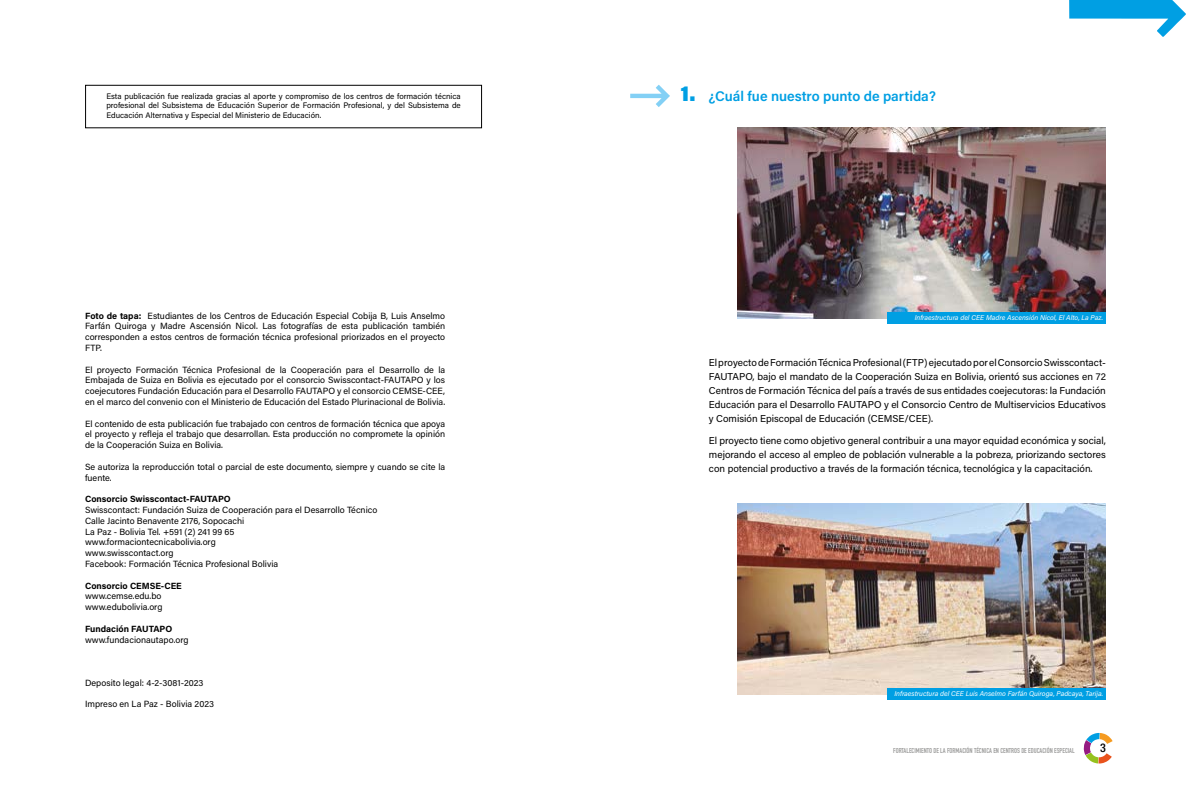
<style>
.page{position:relative;width:1191px;height:794px;background:#fff}
.page>*{position:absolute;margin:0;border:0;box-sizing:border-box;transform-origin:0 0}
.t1{font:14px "Acumin Variable Concept";letter-spacing:.04em;color:#009fe3}
.t2{font:500 condensed 12px "Helvetica Neue";color:#000}
.t3{font:10px/14px "Acumin Variable Concept";letter-spacing:.02em;color:#000;text-align:justify}
.t4{font:9px/10.8px "Acumin Variable Concept";letter-spacing:.02em;color:#000}
.t5{font:8px/9.6px "Acumin Variable Concept";letter-spacing:.02em;color:#000;text-align:justify}
.t6{font:7px "Acumin Variable Concept";letter-spacing:.01em;color:#fff}
.t7{font:700 7px "DIN Condensed";color:#9d9d9c}
.s1{font-size:22px}
</style>
<div class="page">
<svg style="left:1083px;top:733px;width:29px;height:30px"></svg>
<svg style="left:1069px;top:0;width:117px;height:37px"></svg>
<svg style="left:630px;top:85px;width:40px;height:22px"></svg>
<img style="left:737px;top:128px;width:369px;height:190px">
<img style="left:737px;top:503px;width:369px;height:191px">
<div style="left:887px;top:312px;width:218px;height:12px;background:#009fe3"></div>
<div style="left:887px;top:688px;width:218px;height:12px;background:#009fe3"></div>
<div style="left:85px;top:85px;width:397px;height:43px;border:1px solid #000"></div>
<p class="t5" style="left:106px;top:91px;width:356px">Esta publicación fue realizada gracias al aporte y compromiso de los centros de formación técnica profesional del Subsistema de Educación Superior de Formación Profesional, y del Subsistema de Educación Alternativa y Especial del Ministerio de Educación.</p>
<p class="t4" style="left:85px;top:310px;width:361px;text-align:justify">Foto de tapa: Estudiantes de los Centros de Educación Especial Cobija B, Luis Anselmo Farfán Quiroga y Madre Ascensión Nicol. Las fotografías de esta publicación también corresponden a estos centros de formación técnica profesional priorizados en el proyecto FTP.</p>
<p class="t4" style="left:85px;top:364px;width:361px;text-align:justify">El proyecto Formación Técnica Profesional de la Cooperación para el Desarrollo de la Embajada de Suiza en Bolivia es ejecutado por el consorcio Swisscontact-FAUTAPO y los coejecutores Fundación Educación para el Desarrollo FAUTAPO y el consorcio CEMSE-CEE, en el marco del convenio con el Ministerio de Educación del Estado Plurinacional de Bolivia.</p>
<p class="t4" style="left:85px;top:418px;width:361px;text-align:justify">El contenido de esta publicación fue trabajado con centros de formación técnica que apoya el proyecto y refleja el trabajo que desarrollan. Esta producción no compromete la opinión de la Cooperación Suiza en Bolivia.</p>
<p class="t4" style="left:85px;top:461px;width:361px">Se autoriza la reproducción total o parcial de este documento, siempre y cuando se cite la fuente.</p>
<p class="t4" style="left:85px;top:493px;width:294px">Consorcio Swisscontact-FAUTAPO<br>Swisscontact: Fundación Suiza de Cooperación para el Desarrollo Técnico Calle Jacinto Benavente 2176, Sopocachi<br>La Paz - Bolivia Tel. +591 (2) 241 99 65<br>www.formaciontecnicabolivia.org<br>www.swisscontact.org<br>Facebook: Formación Técnica Profesional Bolivia</p>
<p class="t4" style="left:85px;top:580px;width:98px">Consorcio CEMSE-CEE www.cemse.edu.bo www.edubolivia.org</p>
<p class="t4" style="left:85px;top:623px;width:105px">Fundación FAUTAPO www.fundacionautapo.org</p>
<p class="t4" style="left:85px;top:677px;width:120px">Deposito legal: 4-2-3081-2023</p>
<p class="t4" style="left:85px;top:698px;width:130px">Impreso en La Paz - Bolivia 2023</p>
<h1 class="t1" style="left:680px;top:87px;width:256px"><span class="s1">1.</span> ¿Cuál fue nuestro punto de partida?</h1>
<p class="t6" style="left:914px;top:313px;width:190px">Infraestructura del CEE Madre Ascensión Nicol, El Alto, La Paz.</p>
<p class="t3" style="left:709px;top:355px;width:398px">El proyecto de Formación Técnica Profesional (FTP) ejecutado por el Consorcio Swisscontact-FAUTAPO, bajo el mandato de la Cooperación Suiza en Bolivia, orientó sus acciones en 72<br>Centros de Formación Técnica del país a través de sus entidades coejecutoras: la Fundación Educación para el Desarrollo FAUTAPO y el Consorcio Centro de Multiservicios Educativos y Comisión Episcopal de Educación (CEMSE/CEE).</p>
<p class="t3" style="left:709px;top:433px;width:398px">El proyecto tiene como objetivo general contribuir a una mayor equidad económica y social, mejorando el acceso al empleo de población vulnerable a la pobreza, priorizando sectores con potencial productivo a través de la formación técnica, tecnológica y la capacitación.</p>
<p class="t6" style="left:894px;top:688px;width:210px">Infraestructura del CEE Luis Anselmo Farfán Quiroga, Padcaya, Tarija.</p>
<p class="t7" style="left:893px;top:745px;width:183px">FORTALECIMIENTO DE LA FORMACIÓN TÉCNICA EN CENTROS DE EDUCACIÓN ESPECIAL</p>
<h2 class="t2" style="left:1100px;top:740px;width:7px">3</h2>
</div>
